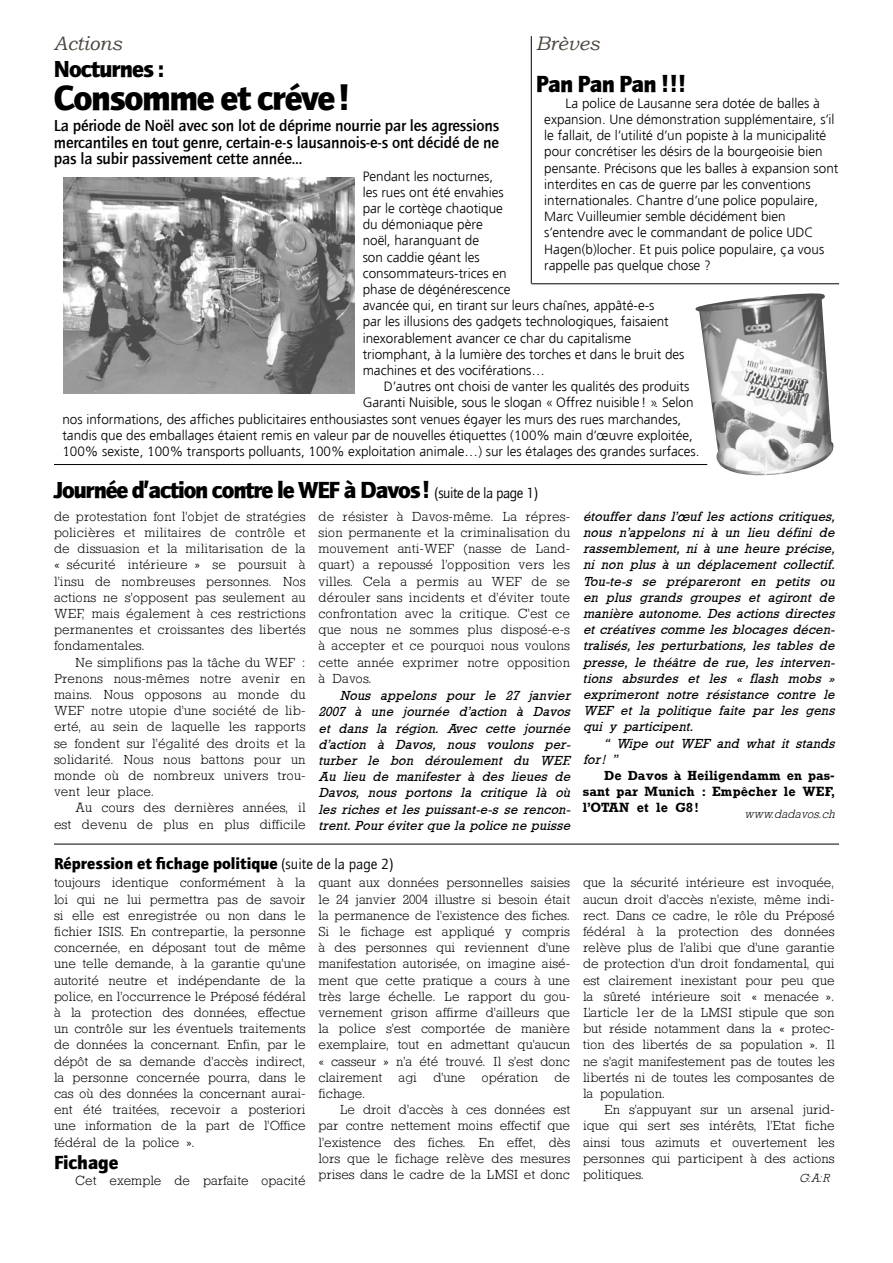
<style>
.page{position:relative;width:893px;height:1263px;background:#fff}
.page>*{position:absolute;margin:0;border:0;box-sizing:border-box;transform-origin:0 0}
.t1{font:900 36px "Quay Sans";letter-spacing:-.04em;color:#000}
.t2{font:900 24px "Quay Sans";letter-spacing:-.05em;color:#000}
.t3{font:italic 19.5px "Bookman Old Style";color:#4c463e}
.t4{font:900 19.5px "Quay Sans";letter-spacing:-.01em;color:#000}
.t5{font:500 16.5px/16.5px "Quay Sans";letter-spacing:-.01em;color:#000;text-align:justify}
.t6{font:900 16.5px "Quay Sans";color:#000}
.t7{font:300 13.5px/16.2px "Rondeau";letter-spacing:-.01em;color:#000;text-align:justify}
.t8{font:300 13.5px/16.2px "Freeway";color:#000}
.t9{font:italic 13.5px/16.2px "Rondeau";color:#000;text-align:justify}
.t10{font:700 13.5px/16.2px "Rondeau";color:#000;text-align:justify}
.t11{font:italic 300 12px "Rondeau";color:#000}
.s1{font-weight:400;font-size:15px}
</style>
<div class="page">
<hr style="left:54px;top:844px;width:785px;height:1px;background:#000">
<hr style="left:531px;top:36px;width:1px;height:247px;background:#000">
<img style="left:695px;top:293px;width:139px;height:183px">
<img style="left:63px;top:177px;width:291px;height:217px">
<hr style="left:54px;top:464px;width:653px;height:1px;background:#000">
<hr style="left:531px;top:283px;width:308px;height:1px;background:#000">
<h3 class="t3" style="left:54px;top:30px;width:70px">Actions</h3>
<h2 class="t2" style="left:54px;top:55px;width:112px">Nocturnes :</h2>
<h1 class="t1" style="left:54px;top:77px;width:299px">Consomme et créve!</h1>
<p class="t5" style="left:54px;top:118px;width:447px">La période de Noël avec son lot de déprime nourrie par les agressions mercantiles en tout genre, certain-e-s lausannois-e-s ont décidé de ne pas la subir passivement cette année…</p>
<p class="t8" style="left:363px;top:168px;width:323px">Pendant les nocturnes,<br>les rues ont été envahies<br>par le cortège chaotique<br>du démoniaque père<br>noë l, haranguant de<br>son caddie géant les<br>consommateurs-trices en<br>phase de dégénérescence<br>avancée qui, en tirant sur leurs chaînes, appâ té-e-s<br>par les illusions des gadgets technologiques, faisaient inexorablement avancer ce char du capitalisme triomphant, à la lumière des torches et dans le bruit des machines et des vociférations…</p>
<p class="t8" style="left:384px;top:378px;width:307px">D’autres ont choisi de vanter les qualités des produits</p>
<p class="t8" style="left:363px;top:395px;width:332px">Garanti Nuisible, sous le slogan « Offrez nuisible ! ». Selon</p>
<p class="t8" style="left:62px;top:411px;width:620px">nos informations, des affiches publicitaires enthousiastes sont venues égayer les murs des rues marchandes,</p>
<p class="t8" style="left:62px;top:427px;width:632px">tandis que des emballages étaient remis en valeur par de nouvelles étiquettes (100% main d’œ uvre exploitée,</p>
<p class="t8" style="left:62px;top:443px;width:639px">100% sexiste, 100% transports polluants, 100% exploitation animale… ) sur les étalages des grandes surfaces.</p>
<h3 class="t3" style="left:536px;top:30px;width:65px">Brèves</h3>
<h2 class="t2" style="left:536px;top:69px;width:152px">Pan Pan Pan !!!</h2>
<p class="t8" style="left:544px;top:95px;width:296px;text-indent:21px">La police de Lausanne sera dotée de balles à expansion. Une démonstration supplémentaire, s’il le fallait, de l’utilité d’un popiste à la municipalité pour concrétiser les désirs de la bourgeoisie bien pensante. Précisons que les balles à expansion sont interdites en cas de guerre par les conventions internationales. Chantre d’une police populaire, Marc Vuilleumier semble décidément bien s’entendre avec le commandant de police UDC Hagen(b)locher. Et puis police populaire, ça vous rappelle pas quelque chose ?</p>
<h2 class="t2" style="left:54px;top:475px;width:486px">Journée d’action contre le WEF à Davos! <span class="s1">(suite de la page 1)</span></h2>
<p class="t7" style="left:54px;top:508px;width:253px">de protestation font l’objet de stratégies policières et militaires de contrôle et de dissuasion et la militarisation de la « sécurité intérieure » se poursuit à l’insu de nombreuses personnes. Nos actions ne s’opposent pas seulement au WEF, mais également à ces restrictions permanentes et croissantes des libertés fondamentales.</p>
<p class="t7" style="left:54px;top:654px;width:253px;text-indent:21px">Ne simplifions pas la tâche du WEF :<br>Prenons nous-mêmes notre avenir en mains. Nous opposons au monde du WEF notre utopie d’une société de lib&shy;erté, au sein de laquelle les rapports se fondent sur l’égalité des droits et la solidarité. Nous nous battons pour un monde où de nombreux univers trou&shy;vent leur place.</p>
<p class="t7" style="left:54px;top:800px;width:253px;text-align:right">Au cours des dernières années, il<br>est devenu de plus en plus difficile</p>
<p class="t7" style="left:318px;top:508px;width:253px">de résister à Davos-même. La répres&shy;sion permanente et la criminalisation du mouvement anti-WEF (nasse de Land&shy;quart) a repoussé l’opposition vers les villes. Cela a permis au WEF de se dérouler sans incidents et d’éviter toute confrontation avec la critique. C’est ce que nous ne sommes plus disposé-e-s à accepter et ce pourquoi nous voulons cette année exprimer notre opposition à Davos.</p>
<p class="t9" style="left:318px;top:687px;width:254px;text-indent:21px">Nous appelons pour le 27 janvier 2007 à une journée d’action à Davos et dans la région. Avec cette journée d’action à Davos, nous voulons per&shy;turber le bon déroulement du WEF.<br>Au lieu de manifester à des lieues de Davos, nous portons la critique là où les riches et les puissant-e-s se rencon&shy;trent. Pour éviter que la police ne puisse</p>
<p class="t6" style="left:54px;top:853px;width:341px">Répression et fichage politique <span class="s1">(suite de la page 2)</span></p>
<p class="t7" style="left:54px;top:875px;width:253px">toujours identique conformément à la loi qui ne lui permettra pas de savoir si elle est enregistrée ou non dans le fichier ISIS. En contrepartie, la personne concernée, en déposant tout de même une telle demande, à la garantie qu’une autorité neutre et indépendante de la police, en l’occurrence le Préposé fédéral à la protection des données, effectue un contrôle sur les éventuels traitements de données la concernant. Enfin, par le dépôt de sa demande d’accès indirect, la personne concernée pourra, dans le cas où des données la concernant aurai&shy;ent été traitées, recevoir a posteriori une information de la part de l’Office fédéral de la police ».</p>
<h3 class="t4" style="left:54px;top:1151px;width:66px">Fichage</h3>
<p class="t7" style="left:75px;top:1172px;width:232px">Cet exemple de parfaite opacité</p>
<p class="t7" style="left:318px;top:875px;width:253px">quant aux données personnelles saisies le 24 janvier 2004 illustre si besoin était la permanence de l’existence des fiches.<br>Si le fichage est appliqué y compris à des personnes qui reviennent d’une manifestation autorisée, on imagine aisé&shy;ment que cette pratique a cours à une très large échelle. Le rapport du gou&shy;vernement grison affirme d’ailleurs que la police s’est comportée de manière exemplaire, tout en admettant qu’aucun « casseur » n’a été trouvé. Il s’est donc clairement agi d’une opération de fichage.</p>
<p class="t7" style="left:318px;top:1101px;width:253px;text-indent:21px">Le droit d’accès à ces données est par contre nettement moins effectif que l’existence des fiches. En effet, dès lors que le fichage relève des mesures prises dans le cadre de la LMSI et donc</p>
<p class="t9" style="left:583px;top:508px;width:254px">étouffer dans l’œuf les actions critiques, nous n’appelons ni à un lieu défini de rassemblement, ni à une heure précise, ni non plus à un déplacement collectif.<br>Tou-te-s se prépareront en petits ou en plus grands groupes et agiront de manière autonome. Des actions directes et créatives comme les blocages décen&shy;tralisés, les perturbations, les tables de presse, le théâtre de rue, les interven&shy;tions absurdes et les « flash mobs » exprimeront notre résistance contre le WEF et la politique faite par les gens qui y participent.</p>
<p class="t9" style="left:583px;top:735px;width:253px;text-indent:21px">“ Wipe out WEF and what it stands for! ”</p>
<p class="t10" style="left:583px;top:767px;width:253px;text-indent:21px">De Davos à Heiligendamm en pas&shy;sant par Munich : Empêcher le WEF, l’OTAN et le G8!</p>
<p class="t11" style="left:745px;top:807px;width:92px">www.dadavos.ch</p>
<p class="t7" style="left:583px;top:875px;width:253px">que la sécurité intérieure est invoquée, aucun droit d’accès n’existe, même indi&shy;rect. Dans ce cadre, le rôle du Préposé fédéral à la protection des données relève plus de l’alibi que d’une garantie de protection d’un droit fondamental, qui est clairement inexistant pour peu que la sûreté intérieure soit « menacée ».<br>L’article 1er de la LMSI stipule que son but réside notamment dans la « protec&shy;tion des libertés de sa population ». Il ne s’agit manifestement pas de toutes les libertés ni de toutes les composantes de la population.</p>
<p class="t7" style="left:583px;top:1101px;width:253px;text-indent:21px">En s’appuyant sur un arsenal jurid&shy;ique qui sert ses intérêts, l’Etat fiche ainsi tous azimuts et ouvertement les personnes qui participent à des actions politiques.</p>
<p class="t11" style="left:799px;top:1171px;width:32px">G:A:R</p>
</div>
